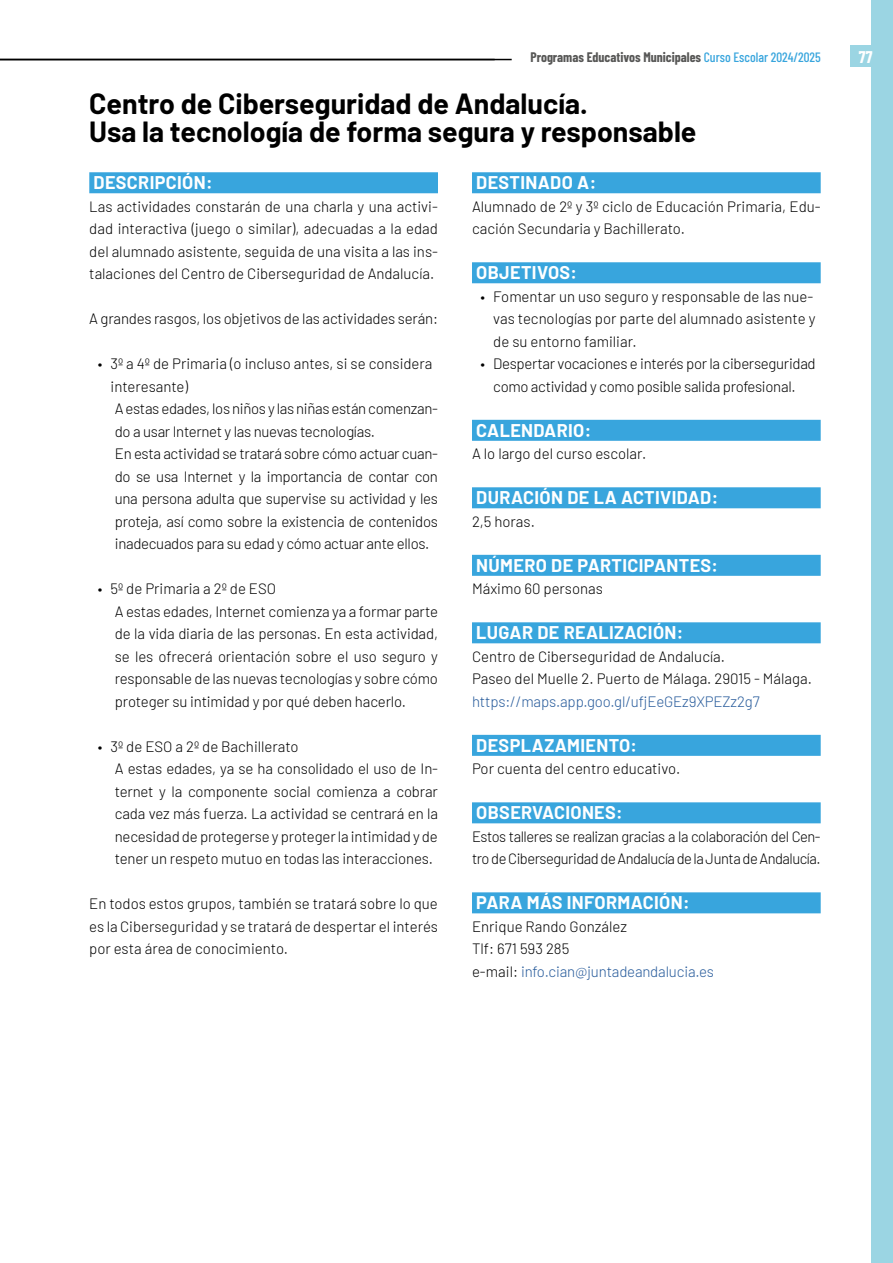
<style>
.page{position:relative;width:893px;height:1263px;background:#fff}
.page>*{position:absolute;margin:0;border:0;box-sizing:border-box;transform-origin:0 0}
.t1{font:700 28.5px/28.5px "Barlow";color:#000}
.t2{font:700 18px "Barlow";letter-spacing:.02em;color:#fff}
.t3{font:700 16.5px "Barlow Condensed";color:#fff}
.t4{font:300 15px/22.5px "Barlow";letter-spacing:-.01em;color:#000}
.t5{font:300 15px/22.5px "Barlow";letter-spacing:-.03em;color:#000}
.t6{font:300 15px "Barlow";letter-spacing:-.01em;color:#275b9b}
.t7{font:700 13.5px "Barlow Condensed";color:#575756}
.s1{font-weight:500;color:#38a5dd}
.s2{color:#275b9b}
</style>
<div class="page">
<div style="left:872px;top:0;width:21px;height:1263px;background:#9bd5e3"></div>
<div style="left:850px;top:46px;width:43px;height:21px;background:#9bd5e3"></div>
<hr style="left:0;top:59px;width:512px;height:1px;background:#000">
<div style="left:89px;top:172px;width:349px;height:21px;background:#38a5dd"></div>
<div style="left:472px;top:172px;width:349px;height:21px;background:#38a5dd"></div>
<div style="left:472px;top:262px;width:349px;height:21px;background:#38a5dd"></div>
<div style="left:472px;top:420px;width:349px;height:21px;background:#38a5dd"></div>
<div style="left:472px;top:487px;width:349px;height:21px;background:#38a5dd"></div>
<div style="left:472px;top:555px;width:349px;height:21px;background:#38a5dd"></div>
<div style="left:472px;top:622px;width:349px;height:21px;background:#38a5dd"></div>
<div style="left:472px;top:735px;width:349px;height:21px;background:#38a5dd"></div>
<div style="left:472px;top:802px;width:349px;height:21px;background:#38a5dd"></div>
<div style="left:472px;top:892px;width:349px;height:21px;background:#38a5dd"></div>
<p class="t7" style="left:530px;top:49px;width:292px">Programas Educativos Municipales <span class="s1">Curso Escolar 2024/2025</span></p>
<p class="t3" style="left:859px;top:47px;width:15px">77</p>
<h1 class="t1" style="left:89px;top:87px;width:609px">Centro de Ciberseguridad de Andalucía.<br>Usa la tecnología de forma segura y responsable</h1>
<p class="t2" style="left:94px;top:169px;width:121px">DESCRIPCIÓN:</p>
<p class="t4" style="left:89px;top:194px;width:350px;text-align:justify">Las actividades constarán de una charla y una activi&shy;dad interactiva (juego o similar), adecuadas a la edad del alumnado asistente, seguida de una visita a las ins&shy;talaciones del Centro de Ciberseguridad de Andalucía.</p>
<p class="t4" style="left:89px;top:306px;width:350px">A grandes rasgos, los objetivos de las actividades serán:</p>
<p class="t4" style="left:111px;top:351px;width:329px;text-indent:-13px">• 3º a 4º de Primaria (o incluso antes, si se considera interesante)<br>A estas edades, los niños y las niñas están comenzan&shy;do a usar Internet y las nuevas tecnologías.<br>En esta actividad se tratará sobre cómo actuar cuan&shy;do se usa Internet y la importancia de contar con una persona adulta que supervise su actividad y les proteja, así como sobre la existencia de contenidos inadecuados para su edad y cómo actuar ante ellos.</p>
<p class="t4" style="left:115px;top:576px;width:325px;text-indent:-17px">• 5º de Primaria a 2º de ESO<br>A estas edades, Internet comienza ya a formar parte de la vida diaria de las personas. En esta actividad, se les ofrecerá orientación sobre el uso seguro y responsable de las nuevas tecnologías y sobre cómo proteger su intimidad y por qué deben hacerlo.</p>
<p class="t4" style="left:115px;top:734px;width:325px;text-indent:-17px">• 3º de ESO a 2º de Bachillerato<br>A estas edades, ya se ha consolidado el uso de In&shy;ternet y la componente social comienza a cobrar cada vez más fuerza. La actividad se centrará en la necesidad de protegerse y proteger la intimidad y de tener un respeto mutuo en todas las interacciones.</p>
<p class="t4" style="left:89px;top:891px;width:350px;text-align:justify">En todos estos grupos, también se tratará sobre lo que es la Ciberseguridad y se tratará de despertar el interés por esta área de conocimiento.</p>
<p class="t2" style="left:476px;top:169px;width:121px">DESTINADO A:</p>
<p class="t4" style="left:472px;top:194px;width:350px">Alumnado de 2º y 3º ciclo de Educación Primaria, Edu&shy;cación Secundaria y Bachillerato.</p>
<p class="t2" style="left:476px;top:259px;width:102px">OBJETIVOS:</p>
<p class="t4" style="left:493px;top:284px;width:324px;text-indent:-13px">• Fomentar un uso seguro y responsable de las nue&shy;vas tecnologías por parte del alumnado asistente y de su entorno familiar.</p>
<p class="t4" style="left:480px;top:351px;width:337px;text-align:center">• Despertar vocaciones e interés por la ciberseguridad como actividad y como posible salida profesional.</p>
<p class="t2" style="left:476px;top:417px;width:117px">CALENDARIO:</p>
<p class="t4" style="left:472px;top:441px;width:176px">A lo largo del curso escolar.</p>
<p class="t2" style="left:476px;top:484px;width:243px">DURACIÓN DE LA ACTIVIDAD:</p>
<p class="t4" style="left:472px;top:509px;width:64px">2,5 horas.</p>
<p class="t2" style="left:476px;top:552px;width:243px">NÚMERO DE PARTICIPANTES:</p>
<p class="t4" style="left:472px;top:576px;width:132px">Máximo 60 personas</p>
<p class="t2" style="left:476px;top:619px;width:209px">LUGAR DE REALIZACIÓN:</p>
<p class="t4" style="left:472px;top:644px;width:341px">Centro de Ciberseguridad de Andalucía.<br>Paseo del Muelle 2. Puerto de Málaga. 29015 - Málaga.</p>
<p class="t6" style="left:472px;top:690px;width:289px">https://maps.app.goo.gl/ufjEeGEz9XPEZz2g7</p>
<p class="t2" style="left:476px;top:732px;width:162px">DESPLAZAMIENTO:</p>
<p class="t4" style="left:472px;top:756px;width:210px">Por cuenta del centro educativo.</p>
<p class="t2" style="left:476px;top:799px;width:148px">OBSERVACIONES:</p>
<p class="t5" style="left:472px;top:824px;width:350px">Estos talleres se realizan gracias a la colaboración del Cen&shy;tro de Ciberseguridad de Andalucía de la Junta de Andalucía.</p>
<p class="t2" style="left:476px;top:889px;width:215px">PARA MÁS INFORMACIÓN:</p>
<p class="t4" style="left:472px;top:914px;width:243px">Enrique Rando González<br>Tlf: 671 593 285<br>e-mail: <span class="s2">info.cian@juntadeandalucia.es</span></p>
</div>
